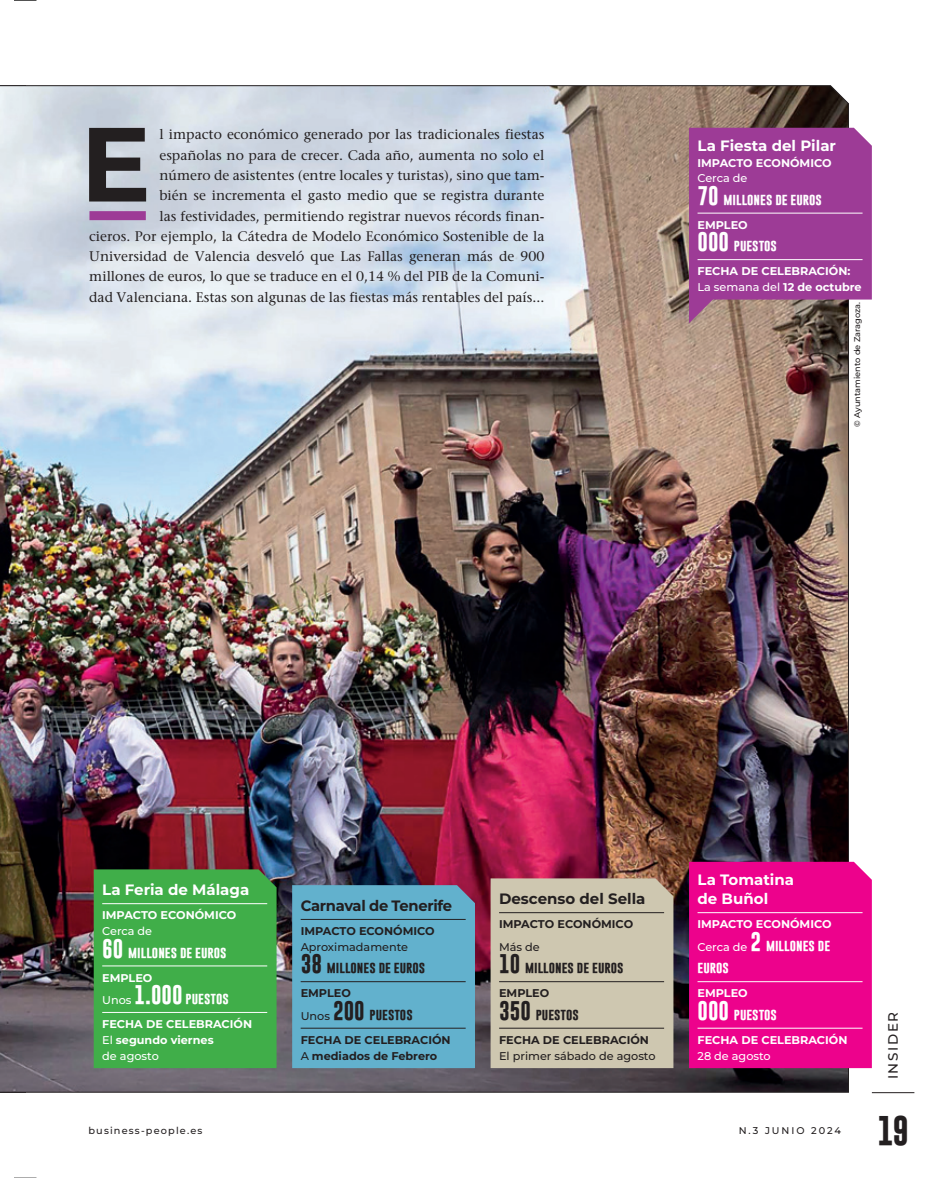
<style>
.page{position:relative;width:944px;height:1178px;background:#fff}
.page>*{position:absolute;margin:0;border:0;box-sizing:border-box;transform-origin:0 0}
.t1{font:700 105.15px "Montserrat";color:#231f20}
.t2{font:700 30px "Gobold";color:#231f20}
.t3{font:700 15px/19.5px "Montserrat";color:#fff}
.t4{font:700 15px "Montserrat";letter-spacing:-.02em;color:#231f20}
.t5{font:700 15px "Montserrat";color:#231f20}
.t6{font:500 13.8px/20.2px "Stone Serif Std";color:#231f20;text-align:right}
.t7{font:500 13.5px "Montserrat";letter-spacing:.12em;color:#231f20}
.t8{font:700 12px/22.5px "Gobold";color:#fff}
.t9{font:700 12px "Gobold";color:#231f20}
.t10{font:700 11.25px/15.8px "Montserrat";color:#fff}
.t11{font:700 11.25px/15.8px "Montserrat";color:#231f20}
.t12{font:500 11.25px "Montserrat";color:#231f20}
.t13{font:500 11.25px "Montserrat";color:#fff}
.t14{font:500 9.75px "Montserrat";letter-spacing:.12em;color:#231f20}
.t15{font:500 9.75px "Montserrat";letter-spacing:.2em;color:#231f20}
.t16{font:500 8.25px "Montserrat";color:#231f20}
.s1{font-size:19.5px}
.s2{font-weight:500}
.s3{font-family:"Montserrat";font-weight:500;font-size:11.25px}
</style>
<div class="page">
<svg style="left:14px;top:0;width:22px;height:1px"></svg>
<svg style="left:14px;top:1177px;width:22px;height:1px"></svg>
<img style="left:0;top:85px;width:849px;height:1008px">
<div style="left:89px;top:211px;width:57px;height:9px;background:#9d3b96"></div>
<hr style="left:872px;top:1092px;width:42px;height:1px;background:#231f20">
<div style="left:94px;top:869px;width:183px;height:199px;background:#40ae49"></div>
<hr style="left:102px;top:903px;width:165px;height:1px;background:#fff">
<hr style="left:102px;top:965px;width:165px;height:1px;background:#fff">
<hr style="left:102px;top:1012px;width:165px;height:1px;background:#fff">
<div style="left:292px;top:885px;width:183px;height:183px;background:#62b1cd"></div>
<hr style="left:301px;top:919px;width:165px;height:1px;background:#231f20">
<hr style="left:301px;top:981px;width:165px;height:1px;background:#231f20">
<hr style="left:301px;top:1028px;width:165px;height:1px;background:#231f20">
<div style="left:491px;top:878px;width:182px;height:190px;background:#cec7b0"></div>
<hr style="left:499px;top:912px;width:165px;height:1px;background:#231f20">
<hr style="left:499px;top:981px;width:165px;height:1px;background:#231f20">
<hr style="left:499px;top:1028px;width:165px;height:1px;background:#231f20">
<div style="left:689px;top:862px;width:183px;height:206px;background:#ed028c"></div>
<hr style="left:698px;top:912px;width:164px;height:1px;background:#fff">
<hr style="left:698px;top:981px;width:164px;height:1px;background:#fff">
<hr style="left:698px;top:1028px;width:164px;height:1px;background:#fff">
<svg style="left:689px;top:128px;width:183px;height:195px"></svg>
<h1 class="t1" style="left:80px;top:88px;width:72px">E</h1>
<p class="t6" style="left:89px;top:124px;width:457px">l impacto económico generado por las tradicionales fiestas<br>españolas no para de crecer. Cada año, aumenta no solo el<br>número de asistentes (entre locales y turistas), sino que tam-<br>bién se incrementa el gasto medio que se registra durante<br>las festividades, permitiendo registrar nuevos récords finan-<br>cieros. Por ejemplo, la Cátedra de Modelo Económico Sostenible de la Universidad de Valencia desveló que Las Fallas generan más de 900 millones de euros, lo que se traduce en el 0,14 % del PIB de la Comuni&shy;dad Valenciana. Estas son algunas de las fiestas más rentables del país...</p>
<p class="t3" style="left:698px;top:135px;width:140px">La Fiesta del Pilar</p>
<p class="t10" style="left:698px;top:154px;width:136px">IMPACTO ECONÓMICO</p>
<p class="t13" style="left:698px;top:170px;width:51px">Cerca de</p>
<p class="t8" style="left:698px;top:188px;width:126px"><span class="s1">70</span> MILLONES DE EUROS</p>
<p class="t10" style="left:698px;top:216px;width:52px">EMPLEO</p>
<p class="t8" style="left:697px;top:234px;width:81px"><span class="s1">000</span> PUESTOS</p>
<p class="t10" style="left:697px;top:263px;width:166px">FECHA DE CELEBRACIÓN:<br><span class="s2">La semana del</span> 12 de octubre</p>
<p class="t16" style="left:851px;top:426px;width:126px;rotate:-90deg">© Ayuntamiento de Zaragoza.</p>
<p class="t3" style="left:102px;top:879px;width:149px">La Feria de Málaga</p>
<p class="t10" style="left:102px;top:907px;width:136px">IMPACTO ECONÓMICO</p>
<p class="t13" style="left:102px;top:923px;width:51px">Cerca de</p>
<p class="t8" style="left:102px;top:940px;width:126px"><span class="s1">60</span> MILLONES DE EUROS</p>
<p class="t10" style="left:102px;top:969px;width:52px">EMPLEO</p>
<p class="t8" style="left:102px;top:987px;width:128px"><span class="s3">Unos</span> <span class="s1">1.000</span> PUESTOS</p>
<p class="t10" style="left:102px;top:1016px;width:151px">FECHA DE CELEBRACIÓN<br><span class="s2">El</span> segundo viernes<br><span class="s2">de agosto</span></p>
<p class="t4" style="left:301px;top:895px;width:153px">Carnaval de Tenerife</p>
<p class="t11" style="left:301px;top:923px;width:136px">IMPACTO ECONÓMICO</p>
<p class="t12" style="left:301px;top:939px;width:109px">Aproximadamente</p>
<p class="t9" style="left:301px;top:960px;width:126px"><span class="s1">38</span> MILLONES DE EUROS</p>
<p class="t11" style="left:301px;top:985px;width:52px">EMPLEO</p>
<p class="t9" style="left:301px;top:1006px;width:114px"><span class="s3">Unos</span> <span class="s1">200</span> PUESTOS</p>
<p class="t11" style="left:301px;top:1031px;width:151px">FECHA DE CELEBRACIÓN<br><span class="s2">A</span> mediados de Febrero</p>
<p class="t5" style="left:499px;top:888px;width:148px">Descenso del Sella</p>
<p class="t11" style="left:499px;top:916px;width:136px">IMPACTO ECONÓMICO</p>
<p class="t12" style="left:499px;top:939px;width:42px">Más de</p>
<p class="t9" style="left:499px;top:960px;width:126px"><span class="s1">10</span> MILLONES DE EUROS</p>
<p class="t11" style="left:499px;top:985px;width:52px">EMPLEO</p>
<p class="t9" style="left:499px;top:1006px;width:81px"><span class="s1">350</span> PUESTOS</p>
<p class="t11" style="left:499px;top:1031px;width:151px">FECHA DE CELEBRACIÓN</p>
<p class="t12" style="left:499px;top:1048px;width:158px">El primer sábado de agosto</p>
<p class="t3" style="left:698px;top:869px;width:98px">La Tomatina de Buñol</p>
<p class="t10" style="left:698px;top:916px;width:136px">IMPACTO ECONÓMICO</p>
<p class="t8" style="left:697px;top:934px;width:134px"><span class="s3">Cerca de</span> <span class="s1">2</span> MILLONES DE<br>EUROS</p>
<p class="t10" style="left:698px;top:985px;width:52px">EMPLEO</p>
<p class="t8" style="left:698px;top:1003px;width:81px"><span class="s1">000</span> PUESTOS</p>
<p class="t10" style="left:698px;top:1031px;width:151px">FECHA DE CELEBRACIÓN</p>
<p class="t13" style="left:698px;top:1048px;width:75px">28 de agosto</p>
<p class="t14" style="left:88px;top:1124px;width:115px">business-people.es</p>
<p class="t15" style="left:739px;top:1124px;width:104px">N.3 JUNIO 2024</p>
<p class="t7" style="left:883px;top:1079px;width:69px;rotate:-90deg">INSIDER</p>
<h2 class="t2" style="left:877px;top:1111px;width:33px">19</h2>
</div>
